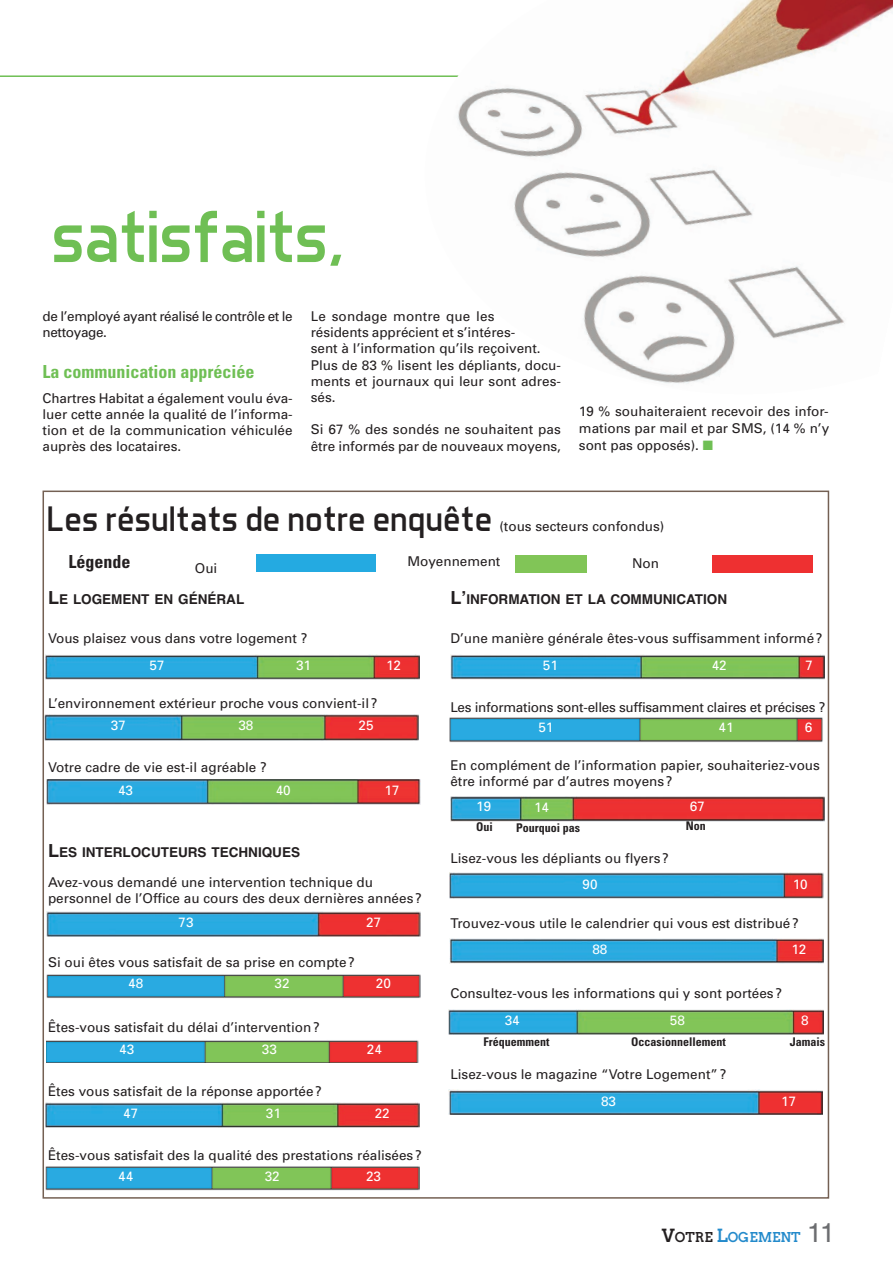
<style>
.page{position:relative;width:893px;height:1263px;background:#fff}
.page>*{position:absolute;margin:0;border:0;box-sizing:border-box;transform-origin:0 0}
.t1{font:75px "Aero Matics";letter-spacing:-.025em;color:#6fbf54}
.t2{font:36px "Aero Matics";color:#231f20}
.t3{font:700 condensed 18px "Univers";color:#6fbf54}
.t4{font:700 condensed 18px "Univers";color:#231f20}
.t5{font:13.5px/16.2px "Univers";color:#231f20}
.t6{font:13.5px "Univers";color:#fff}
.t7{font:700 13.5px "Helvetica";color:#231f20}
.t8{font:13.5px "Univers";letter-spacing:-.02em;color:#231f20}
.t9{font:13.5px/16.2px "Univers";letter-spacing:-.025em;color:#231f20}
.t10{font:700 13.5px "Twentytwelve Slab";color:#238acb}
.t11{font:700 condensed 12px "Univers";color:#231f20}
.s1{color:#6fbf54}
.s2{font-size:18px}
.s3{font-size:18px;color:#231f20}
.s4{color:#231f20}
.s5{font-family:"Helvetica";font-weight:400;font-size:27px;color:#6c6d70}
</style>
<div class="page">
<hr style="left:0;top:75px;width:831px;height:2px;background:#6fbf54">
<div style="left:47px;top:779px;width:378px;height:26px;background:linear-gradient(to bottom,#fff,#fff)"></div>
<img style="left:47px;top:779px;width:373px;height:25px">
<img style="left:45px;top:1102px;width:374px;height:25px">
<img style="left:46px;top:655px;width:374px;height:25px">
<img style="left:47px;top:1040px;width:371px;height:23px">
<img style="left:450px;top:654px;width:374px;height:25px">
<img style="left:46px;top:974px;width:374px;height:24px">
<img style="left:45px;top:1166px;width:374px;height:25px">
<img style="left:46px;top:912px;width:374px;height:25px">
<img style="left:450px;top:939px;width:374px;height:25px">
<img style="left:449px;top:1009px;width:374px;height:25px">
<img style="left:448px;top:1090px;width:374px;height:25px">
<img style="left:449px;top:717px;width:374px;height:25px">
<img style="left:450px;top:796px;width:374px;height:26px">
<img style="left:449px;top:873px;width:374px;height:25px">
<div style="left:256px;top:555px;width:119px;height:17px;background:#24aae1"></div>
<div style="left:515px;top:555px;width:71px;height:18px;background:#81c557"></div>
<div style="left:712px;top:555px;width:101px;height:18px;background:#ee3031"></div>
<img style="left:44px;top:715px;width:374px;height:25px">
<img style="left:425px;top:0;width:468px;height:384px">
<h1 class="t1" style="left:51px;top:211px;width:296px">satisfaits,</h1>
<p class="t9" style="left:43px;top:309px;width:252px">de l’employé ayant réalisé le contrôle et le nettoyage.</p>
<h3 class="t3" style="left:43px;top:365px;width:213px">La communication appréciée</h3>
<p class="t5" style="left:43px;top:391px;width:252px;text-align:justify">Chartres Habitat a également voulu éva&shy;luer cette année la qualité de l’informa&shy;tion et de la communication véhiculée auprès des locataires.</p>
<p class="t5" style="left:311px;top:309px;width:252px">Le sondage montre que les<br>résidents apprécient et s’intéres-<br>sent à l’information qu’ils reçoivent.<br>Plus de 83 % lisent les dépliants, docu&shy;ments et journaux qui leur sont adres&shy;sés.</p>
<p class="t5" style="left:311px;top:423px;width:252px">Si 67 % des sondés ne souhaitent pas être informés par de nouveaux moyens,</p>
<p class="t5" style="left:579px;top:405px;width:252px">19 % souhaiteraient recevoir des infor&shy;mations par mail et par SMS, (14 % n’y</p>
<p class="t5" style="left:579px;top:438px;width:136px">sont pas opposés). <span class="s1">■</span></p>
<h2 class="t2" style="left:47px;top:507px;width:447px">Les résultats de notre enquête</h2>
<p class="t5" style="left:499px;top:520px;width:166px">(tous secteurs confondus)</p>
<p class="t5" style="left:632px;top:556px;width:28px">Non</p>
<h3 class="t4" style="left:69px;top:555px;width:63px">Légende</h3>
<p class="t5" style="left:407px;top:554px;width:95px">Moyennement</p>
<p class="t5" style="left:195px;top:562px;width:24px">Oui</p>
<p class="t7" style="left:48px;top:591px;width:198px"><span class="s2">L</span>E LOGEMENT EN GÉNÉRAL</p>
<p class="t5" style="left:48px;top:632px;width:261px">Vous plaisez vous dans votre logement ?</p>
<p class="t6" style="left:150px;top:660px;width:17px">57</p>
<p class="t6" style="left:296px;top:660px;width:17px">31</p>
<p class="t6" style="left:386px;top:660px;width:17px">12</p>
<p class="t5" style="left:48px;top:696px;width:331px">L’environnement extérieur proche vous convient-il?</p>
<p class="t6" style="left:111px;top:720px;width:17px">37</p>
<p class="t6" style="left:238px;top:720px;width:17px">38</p>
<p class="t6" style="left:359px;top:720px;width:17px">25</p>
<p class="t5" style="left:48px;top:761px;width:220px">Votre cadre de vie est-il agréable ?</p>
<p class="t6" style="left:118px;top:785px;width:17px">43</p>
<p class="t6" style="left:276px;top:785px;width:17px">40</p>
<p class="t6" style="left:385px;top:785px;width:17px">17</p>
<p class="t7" style="left:48px;top:844px;width:254px"><span class="s2">L</span>ES INTERLOCUTEURS TECHNIQUES</p>
<p class="t5" style="left:48px;top:875px;width:375px">Avez-vous demandé une intervention technique du personnel de l’Office au cours des deux dernières années?</p>
<p class="t6" style="left:179px;top:917px;width:17px">73</p>
<p class="t6" style="left:366px;top:917px;width:17px">27</p>
<p class="t5" style="left:48px;top:956px;width:309px">Si oui êtes vous satisfait de sa prise en compte?</p>
<p class="t6" style="left:128px;top:978px;width:17px">48</p>
<p class="t6" style="left:275px;top:978px;width:17px">32</p>
<p class="t6" style="left:376px;top:978px;width:17px">20</p>
<p class="t5" style="left:48px;top:1020px;width:273px">Êtes-vous satisfait du délai d’intervention?</p>
<p class="t6" style="left:119px;top:1045px;width:17px">43</p>
<p class="t6" style="left:262px;top:1045px;width:17px">33</p>
<p class="t6" style="left:367px;top:1045px;width:17px">24</p>
<p class="t5" style="left:48px;top:1084px;width:275px">Êtes vous satisfait de la réponse apportée?</p>
<p class="t6" style="left:123px;top:1108px;width:17px">47</p>
<p class="t6" style="left:266px;top:1108px;width:17px">31</p>
<p class="t6" style="left:375px;top:1108px;width:17px">22</p>
<p class="t5" style="left:48px;top:1148px;width:375px">Êtes-vous satisfait des la qualité des prestations réalisées?</p>
<p class="t6" style="left:118px;top:1171px;width:17px">44</p>
<p class="t6" style="left:265px;top:1171px;width:17px">32</p>
<p class="t6" style="left:366px;top:1171px;width:17px">23</p>
<p class="t7" style="left:450px;top:591px;width:278px"><span class="s2">Lʼ</span>INFORMATION ET LA COMMUNICATION</p>
<p class="t5" style="left:450px;top:632px;width:374px">D’une manière générale êtes-vous suffisamment informé?</p>
<p class="t6" style="left:543px;top:660px;width:17px">51</p>
<p class="t6" style="left:712px;top:660px;width:17px">42</p>
<p class="t6" style="left:806px;top:660px;width:9px">7</p>
<p class="t8" style="left:450px;top:702px;width:377px">Les informations sont-elles suffisamment claires et précises ?</p>
<p class="t6" style="left:538px;top:722px;width:17px">51</p>
<p class="t6" style="left:719px;top:722px;width:17px">41</p>
<p class="t6" style="left:805px;top:722px;width:9px">6</p>
<p class="t5" style="left:450px;top:758px;width:371px">En complément de l’information papier, souhaiteriez-vous être informé par d’autres moyens?</p>
<p class="t6" style="left:476px;top:801px;width:17px">19</p>
<p class="t6" style="left:690px;top:801px;width:17px">67</p>
<p class="t11" style="left:476px;top:822px;width:18px">Oui</p>
<p class="t11" style="left:686px;top:822px;width:22px">Non</p>
<p class="t6" style="left:534px;top:802px;width:17px">14</p>
<p class="t11" style="left:516px;top:823px;width:65px">Pourquoi pas</p>
<p class="t5" style="left:450px;top:851px;width:220px">Lisez-vous les dépliants ou flyers?</p>
<p class="t6" style="left:582px;top:879px;width:17px">90</p>
<p class="t6" style="left:793px;top:879px;width:17px">10</p>
<p class="t5" style="left:450px;top:916px;width:350px">Trouvez-vous utile le calendrier qui vous est distribué?</p>
<p class="t6" style="left:592px;top:944px;width:17px">88</p>
<p class="t6" style="left:791px;top:944px;width:17px">12</p>
<p class="t5" style="left:450px;top:986px;width:333px">Consultez-vous les informations qui y sont portées?</p>
<p class="t6" style="left:505px;top:1015px;width:17px">34</p>
<p class="t6" style="left:670px;top:1015px;width:17px">58</p>
<p class="t6" style="left:801px;top:1015px;width:9px">8</p>
<p class="t11" style="left:483px;top:1037px;width:67px">Fréquemment</p>
<p class="t11" style="left:631px;top:1037px;width:96px">Occasionnellement</p>
<p class="t11" style="left:790px;top:1037px;width:37px">Jamais</p>
<p class="t5" style="left:450px;top:1067px;width:278px">Lisez-vous le magazine “Votre Logement”?</p>
<p class="t6" style="left:601px;top:1097px;width:17px">83</p>
<p class="t6" style="left:781px;top:1097px;width:17px">17</p>
<p class="t10" style="left:662px;top:1229px;width:175px"><span class="s3">V</span><span class="s4">OTRE</span> <span class="s2">L</span>OGEMENT <span class="s5">11</span></p>
</div>
